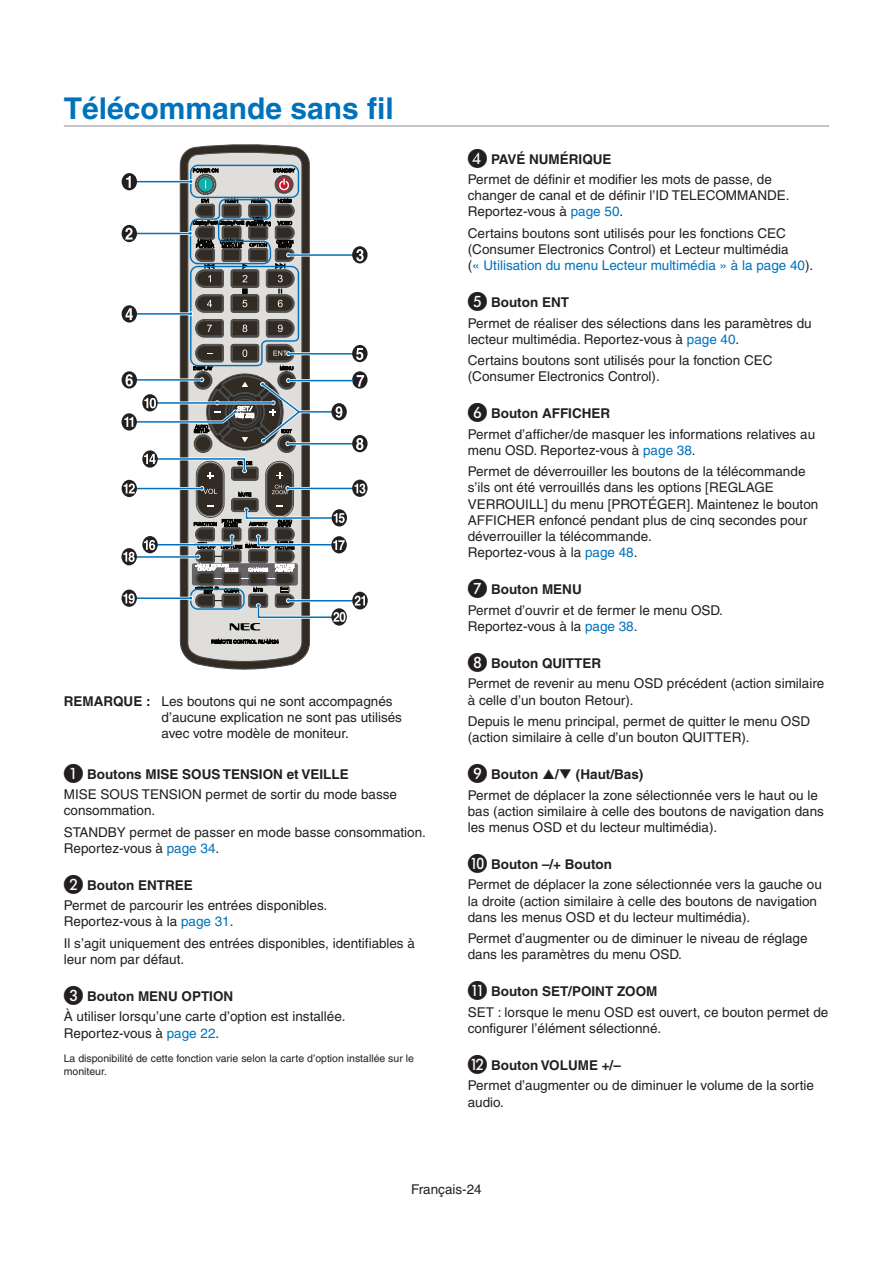
<style>
.page{position:relative;width:893px;height:1263px;background:#fff}
.page>*{position:absolute;margin:0;border:0;box-sizing:border-box;transform-origin:0 0}
.Head_1__top{font:700 30px "Helvetica";color:#0072bc}
._9pt_Body{font:13.5px/16.2px "Helvetica";color:#231f20}
._9pt_Body_bold{font:700 13.5px "Helvetica";color:#231f20}
._7pt_Body{font:10.5px/12.6px "Helvetica";color:#231f20}
.s1{font-weight:700}
.s2{font-family:"European Pi One";font-weight:400;font-size:19.5px}
.s3{color:#0072bc}
</style>
<div class="page">
<hr style="left:64px;top:125px;width:765px;height:2px;background:#b2b3b7">
<svg style="left:180px;top:145px;width:130px;height:524px;background:#534e49"></svg>
<svg style="left:188px;top:151px;width:114px;height:512px;background:#bdbbb7"></svg>
<svg style="left:211px;top:639px;width:68px;height:5px"></svg>
<svg style="left:189px;top:164px;width:111px;height:180px;background:#aec3cf"></svg>
<hr style="left:136px;top:180px;width:55px;height:3px;background:#fefefe">
<hr style="left:136px;top:181px;width:55px;height:1px;background:#0072bc">
<div style="left:122px;top:173px;width:15px;height:17px;background:#231f20;border-radius:50%"></div>
<svg style="left:126px;top:176px;width:5px;height:12px"></svg>
<hr style="left:288px;top:353px;width:65px;height:1px;background:#0072bc">
<div style="left:352px;top:345px;width:15px;height:17px;background:#231f20;border-radius:50%"></div>
<svg style="left:356px;top:348px;width:7px;height:12px"></svg>
<svg style="left:352px;top:371px;width:15px;height:18px"></svg>
<svg style="left:357px;top:375px;width:7px;height:12px"></svg>
<hr style="left:288px;top:380px;width:65px;height:1px;background:#0072bc">
<hr style="left:132px;top:312px;width:59px;height:3px;background:#fefefe">
<hr style="left:132px;top:313px;width:59px;height:2px;background:#0072bc">
<div style="left:122px;top:305px;width:15px;height:18px;background:#231f20;border-radius:50%"></div>
<svg style="left:125px;top:308px;width:8px;height:12px"></svg>
<hr style="left:132px;top:232px;width:58px;height:3px;background:#fefefe">
<hr style="left:132px;top:233px;width:58px;height:1px;background:#0072bc">
<div style="left:122px;top:225px;width:15px;height:17px;background:#231f20;border-radius:50%"></div>
<svg style="left:125px;top:228px;width:8px;height:12px"></svg>
<hr style="left:288px;top:254px;width:62px;height:3px;background:#fefefe">
<svg style="left:188px;top:167px;width:108px;height:170px;background:#7d8180"></svg>
<hr style="left:288px;top:254px;width:65px;height:2px;background:#0072bc">
<svg style="left:352px;top:246px;width:15px;height:17px"></svg>
<svg style="left:356px;top:249px;width:8px;height:12px"></svg>
<div style="left:122px;top:371px;width:15px;height:18px;background:#231f20;border-radius:50%"></div>
<div style="left:331px;top:536px;width:16px;height:17px;background:#231f20;border-radius:50%"></div>
<svg style="left:332px;top:509px;width:15px;height:17px"></svg>
<hr style="left:288px;top:488px;width:69px;height:1px;background:#0072bc">
<svg style="left:352px;top:480px;width:15px;height:17px"></svg>
<svg style="left:354px;top:484px;width:11px;height:9px"></svg>
<svg style="left:121px;top:413px;width:16px;height:17px"></svg>
<svg style="left:331px;top:403px;width:16px;height:17px"></svg>
<hr style="left:288px;top:443px;width:67px;height:1px;background:#0072bc">
<svg style="left:352px;top:435px;width:15px;height:17px"></svg>
<svg style="left:356px;top:438px;width:7px;height:12px"></svg>
<hr style="left:288px;top:600px;width:65px;height:1px;background:#0072bc">
<svg style="left:352px;top:592px;width:15px;height:17px"></svg>
<svg style="left:355px;top:596px;width:10px;height:9px"></svg>
<svg style="left:331px;top:608px;width:16px;height:18px"></svg>
<div style="left:122px;top:590px;width:15px;height:17px;background:#231f20;border-radius:50%"></div>
<svg style="left:121px;top:548px;width:16px;height:17px"></svg>
<svg style="left:123px;top:344px;width:222px;height:287px"></svg>
<p class="Head_1__top" style="left:64px;top:90px;width:332px">Télécommande sans fil</p>
<p class="_9pt_Body_bold" style="left:64px;top:693px;width:11px">REMA</p>
<p class="_9pt_Body" style="left:162px;top:693px;width:242px;text-indent:-48px"><span class="s1">RQUE :</span> Les boutons qui ne sont accompagnés d’aucune explication ne sont pas utilisés avec votre modèle de moniteur.</p>
<p class="_9pt_Body_bold" style="left:64px;top:765px;width:285px"><span class="s2">A</span> Boutons MISE SOUS TENSION et VEILLE</p>
<p class="_9pt_Body" style="left:64px;top:786px;width:335px">MISE SOUS TENSION permet de sortir du mode basse consommation.</p>
<p class="_9pt_Body" style="left:64px;top:824px;width:364px">STANDBY permet de passer en mode basse consommation.<br>Reportez-vous à <span class="s3">page 34</span>.</p>
<p class="_9pt_Body_bold" style="left:64px;top:877px;width:121px"><span class="s2">B</span> Bouton ENTREE</p>
<p class="_9pt_Body" style="left:64px;top:897px;width:265px">Permet de parcourir les entrées disponibles.<br>Reportez-vous à la <span class="s3">page 31</span>.</p>
<p class="_9pt_Body" style="left:64px;top:935px;width:353px">Il s’agit uniquement des entrées disponibles, identifiables à leur nom par défaut.</p>
<p class="_9pt_Body_bold" style="left:64px;top:988px;width:171px"><span class="s2">C</span> Bouton MENU OPTION</p>
<p class="_9pt_Body" style="left:64px;top:1008px;width:283px">À utiliser lorsqu’une carte d’option est installée.<br>Reportez-vous à <span class="s3">page 22</span>.</p>
<p class="_7pt_Body" style="left:64px;top:1052px;width:352px">La disponibilité de cette fonction varie selon la carte d’option installée sur le moniteur.</p>
<p class="_9pt_Body_bold" style="left:468px;top:151px;width:144px"><span class="s2">D</span> PAVÉ NUMÉRIQUE</p>
<p class="_9pt_Body" style="left:468px;top:171px;width:323px">Permet de définir et modifier les mots de passe, de changer de canal et de définir l’ID TELECOMMANDE.<br>Reportez-vous à <span class="s3">page 50</span>.</p>
<p class="_9pt_Body" style="left:468px;top:225px;width:347px">Certains boutons sont utilisés pour les fonctions CEC (Consumer Electronics Control) et Lecteur multimédia<br>(<span class="s3">« Utilisation du menu Lecteur multimédia » à la page 40</span>).</p>
<p class="_9pt_Body_bold" style="left:468px;top:294px;width:102px"><span class="s2">E</span> Bouton ENT</p>
<p class="_9pt_Body" style="left:468px;top:315px;width:345px">Permet de réaliser des sélections dans les paramètres du lecteur multimédia. Reportez-vous à <span class="s3">page 40</span>.</p>
<p class="_9pt_Body" style="left:468px;top:352px;width:306px">Certains boutons sont utilisés pour la fonction CEC (Consumer Electronics Control).</p>
<p class="_9pt_Body_bold" style="left:468px;top:405px;width:144px"><span class="s2">F</span> Bouton AFFICHER</p>
<p class="_9pt_Body" style="left:468px;top:426px;width:349px">Permet d’afficher/de masquer les informations relatives au menu OSD. Reportez-vous à <span class="s3">page 38</span>.</p>
<p class="_9pt_Body" style="left:468px;top:463px;width:352px">Permet de déverrouiller les boutons de la télécommande s’ils ont été verrouillés dans les options [REGLAGE VERROUILL] du menu [PROTÉGER]. Maintenez le bouton AFFICHER enfoncé pendant plus de cinq secondes pour déverrouiller la télécommande.<br>Reportez-vous à la <span class="s3">page 48</span>.</p>
<p class="_9pt_Body_bold" style="left:468px;top:581px;width:115px"><span class="s2">G</span> Bouton MENU</p>
<p class="_9pt_Body" style="left:468px;top:602px;width:257px">Permet d’ouvrir et de fermer le menu OSD.<br>Reportez-vous à la <span class="s3">page 38</span>.</p>
<p class="_9pt_Body_bold" style="left:468px;top:655px;width:108px"><span class="s2">H</span> Bouton QUITTE</p>
<p class="_9pt_Body_bold" style="left:591px;top:655px;width:11px">R</p>
<p class="_9pt_Body" style="left:468px;top:675px;width:358px">Permet de revenir au menu OSD précédent (action similaire à celle d’un bouton Retour).</p>
<p class="_9pt_Body" style="left:468px;top:713px;width:344px">Depuis le menu principal, permet de quitter le menu OSD (action similaire à celle d’un bouton QUITTER).</p>
<p class="_9pt_Body_bold" style="left:468px;top:766px;width:72px"><span class="s2">I</span> Bouton</p>
<p class="_9pt_Body_bold" style="left:555px;top:766px;width:90px">/❑ (Haut/Bas)</p>
<p class="_9pt_Body" style="left:468px;top:787px;width:358px">Permet de déplacer la zone sélectionnée vers le haut ou le bas (action similaire à celle des boutons de navigation dans les menus OSD et du lecteur multimédia).</p>
<p class="_9pt_Body_bold" style="left:468px;top:856px;width:146px"><span class="s2">J</span> Bouton –/+ Bouton</p>
<p class="_9pt_Body" style="left:468px;top:876px;width:356px">Permet de déplacer la zone sélectionnée vers la gauche ou la droite (action similaire à celle des boutons de navigation dans les menus OSD et du lecteur multimédia).</p>
<p class="_9pt_Body" style="left:468px;top:930px;width:341px">Permet d’augmenter ou de diminuer le niveau de réglage dans les paramètres du menu OSD.</p>
<p class="_9pt_Body_bold" style="left:468px;top:983px;width:191px"><span class="s2">K</span> Bouton SET/POINT ZOOM</p>
<p class="_9pt_Body" style="left:468px;top:1004px;width:362px">SET : lorsque le menu OSD est ouvert, ce bouton permet de configurer l’élément sélectionné.</p>
<p class="_9pt_Body_bold" style="left:468px;top:1057px;width:155px"><span class="s2">L</span> Bouton VOLUME +/–</p>
<p class="_9pt_Body" style="left:468px;top:1077px;width:348px">Permet d’augmenter ou de diminuer le volume de la sortie audio.</p>
<p class="_9pt_Body" style="left:411px;top:1181px;width:72px">Français-24</p>
</div>
